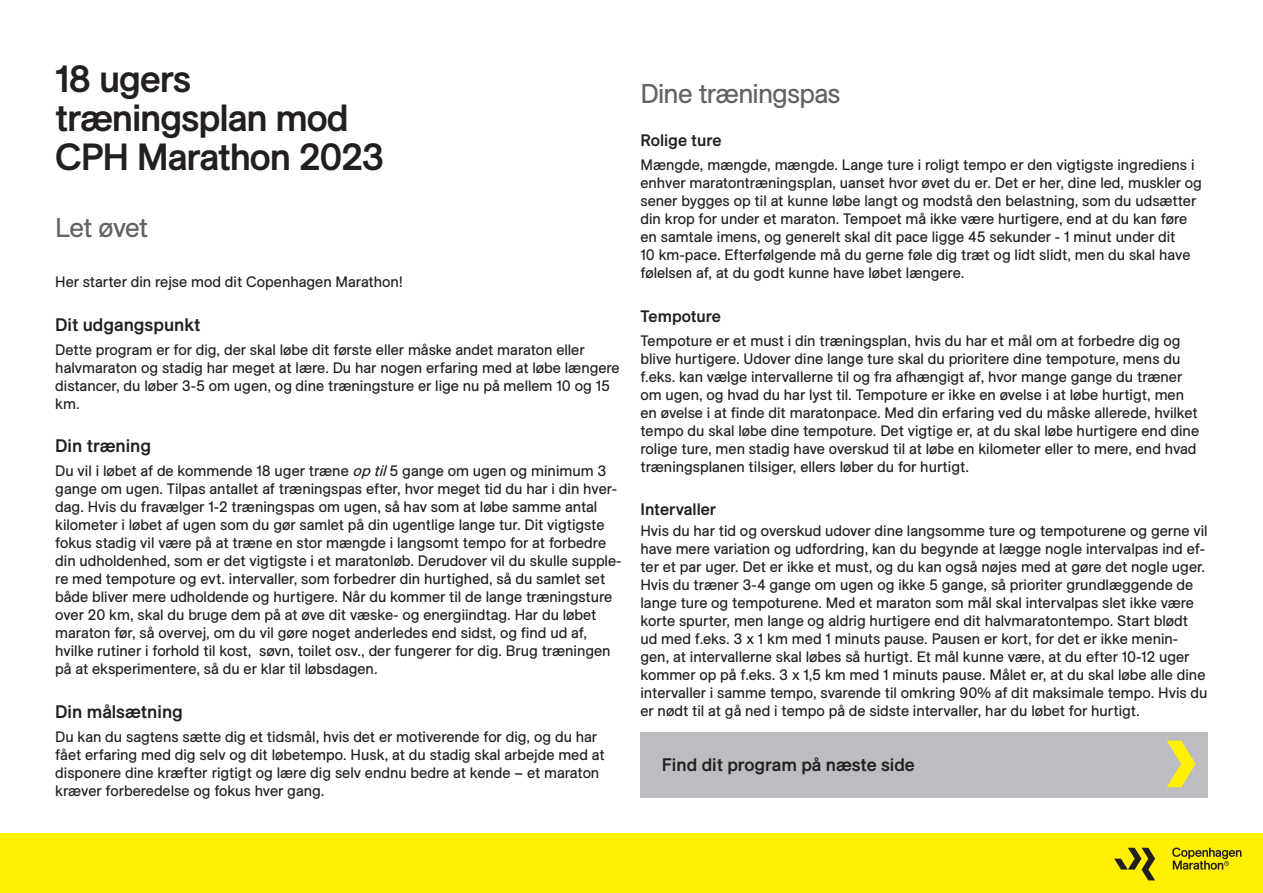
<style>
.page{position:relative;width:1263px;height:893px;background:#fff}
.page>*{position:absolute;margin:0;border:0;box-sizing:border-box;transform-origin:0 0}
.t1{font:500 37.5px/39px "ES Allianz";letter-spacing:-.03em;color:#231f20}
.t2{font:27px "ES Allianz";letter-spacing:-.03em;color:#636366}
.t3{font:500 18px "ES Allianz";color:#231f20}
.t4{font:500 16.5px "ES Allianz";color:#231f20}
.t5{font:15px/18px "ES Allianz";color:#231f20}
.s1{font-style:italic}
</style>
<div class="page">
<div style="left:0;top:833px;width:1263px;height:60px;background:#fff101"></div>
<svg style="left:1172px;top:848px;width:69px;height:22px"></svg>
<svg style="left:1114px;top:848px;width:41px;height:32px"></svg>
<div style="left:640px;top:732px;width:568px;height:66px;background:#bcbdc0"></div>
<svg style="left:1166px;top:741px;width:30px;height:46px"></svg>
<h1 class="t1" style="left:55px;top:59px;width:330px">18 ugers træningsplan mod<br>CPH Marathon 2023</h1>
<h2 class="t2" style="left:55px;top:208px;width:95px">Let øvet</h2>
<p class="t5" style="left:55px;top:273px;width:349px">Her starter din rejse mod dit Copenhagen Marathon!</p>
<p class="t3" style="left:55px;top:311px;width:147px">Dit udgangspunkt</p>
<p class="t5" style="left:55px;top:340px;width:566px">Dette program er for dig, der skal løbe dit første eller måske andet maraton eller halvmaraton og stadig har meget at lære. Du har nogen erfaring med at løbe længere distancer, du løber 3-5 om ugen, og dine træningsture er lige nu på mellem 10 og 15 km.</p>
<p class="t3" style="left:55px;top:432px;width:97px">Din træning</p>
<p class="t5" style="left:55px;top:462px;width:568px">Du vil i løbet af de kommende 18 uger træne <span class="s1">optil</span>5 gange om ugen og minimum 3 gange om ugen. Tilpas antallet af træningspas efter, hvor meget tid du har i din hver&shy;dag. Hvis du fravælger 1-2 træningspas om ugen, så hav som at løbe samme antal kilometer i løbet af ugen som du gør samlet på din ugentlige lange tur. Dit vigtigste fokus stadig vil være på at træne en stor mængde i langsomt tempo for at forbedre din udholdenhed, som er det vigtigste i et maratonløb. Derudover vil du skulle supple&shy;re med tempoture og evt. intervaller, som forbedrer din hurtighed, så du samlet set både bliver mere udholdende og hurtigere. Når du kommer til de lange træningsture over 20 km, skal du bruge dem på at øve dit væske- og energiindtag. Har du løbet maraton før, så overvej, om du vil gøre noget anderledes end sidst, og find ud af, hvilke rutiner i forhold til kost, søvn, toilet osv., der fungerer for dig. Brug træningen på at eksperimentere, så du er klar til løbsdagen.</p>
<p class="t3" style="left:55px;top:698px;width:129px">Din målsætning</p>
<p class="t5" style="left:55px;top:727px;width:551px">Du kan du sagtens sætte dig et tidsmål, hvis det er motiverende for dig, og du har fået erfaring med dig selv og dit løbetempo. Husk, at du stadig skal arbejde med at disponere dine kræfter rigtigt og lære dig selv endnu bedre at kende – et maraton kræver forberedelse og fokus hver gang.</p>
<h2 class="t2" style="left:640px;top:73px;width:202px">Dine træningspas</h2>
<p class="t4" style="left:640px;top:128px;width:82px">Rolige ture</p>
<p class="t5" style="left:640px;top:156px;width:563px">Mængde, mængde, mængde. Lange ture i roligt tempo er den vigtigste ingrediens i enhver maratontræningsplan, uanset hvor øvet du er. Det er her, dine led, muskler og sener bygges op til at kunne løbe langt og modstå den belastning, som du udsætter din krop for under et maraton. Tempoet må ikke være hurtigere, end at du kan føre en samtale imens, og generelt skal dit pace ligge 45 sekunder - 1 minut under dit<br>10 km-pace. Efterfølgende må du gerne føle dig træt og lidt slidt, men du skal have følelsen af, at du godt kunne have løbet længere.</p>
<p class="t4" style="left:640px;top:303px;width:82px">Tempoture</p>
<p class="t5" style="left:640px;top:331px;width:560px">Tempoture er et must i din træningsplan, hvis du har et mål om at forbedre dig og blive hurtigere. Udover dine lange ture skal du prioritere dine tempoture, mens du f.eks. kan vælge intervallerne til og fra afhængigt af, hvor mange gange du træner om ugen, og hvad du har lyst til. Tempoture er ikke en øvelse i at løbe hurtigt, men en øvelse i at finde dit maratonpace. Med din erfaring ved du måske allerede, hvilket tempo du skal løbe dine tempoture. Det vigtige er, at du skal løbe hurtigere end dine rolige ture, men stadig have overskud til at løbe en kilometer eller to mere, end hvad træningsplanen tilsiger, ellers løber du for hurtigt.</p>
<p class="t4" style="left:640px;top:497px;width:77px">Intervaller</p>
<p class="t5" style="left:640px;top:522px;width:569px">Hvis du har tid og overskud udover dine langsomme ture og tempoturene og gerne vil have mere variation og udfordring, kan du begynde at lægge nogle intervalpas ind ef&shy;ter et par uger. Det er ikke et must, og du kan også nøjes med at gøre det nogle uger.<br>Hvis du træner 3-4 gange om ugen og ikke 5 gange, så prioriter grundlæggende de lange ture og tempoturene. Med et maraton som mål skal intervalpas slet ikke være korte spurter, men lange og aldrig hurtigere end dit halvmaratontempo. Start blødt ud med f.eks. 3 x 1 km med 1 minuts pause. Pausen er kort, for det er ikke menin&shy;gen, at intervallerne skal løbes så hurtigt. Et mål kunne være, at du efter 10-12 uger kommer op på f.eks. 3 x 1,5 km med 1 minuts pause. Målet er, at du skal løbe alle dine intervaller i samme tempo, svarende til omkring 90% af dit maksimale tempo. Hvis du er nødt til at gå ned i tempo på de sidste intervaller, har du løbet for hurtigt.</p>
<p class="t3" style="left:662px;top:751px;width:255px">Find dit program på næste side</p>
</div>
